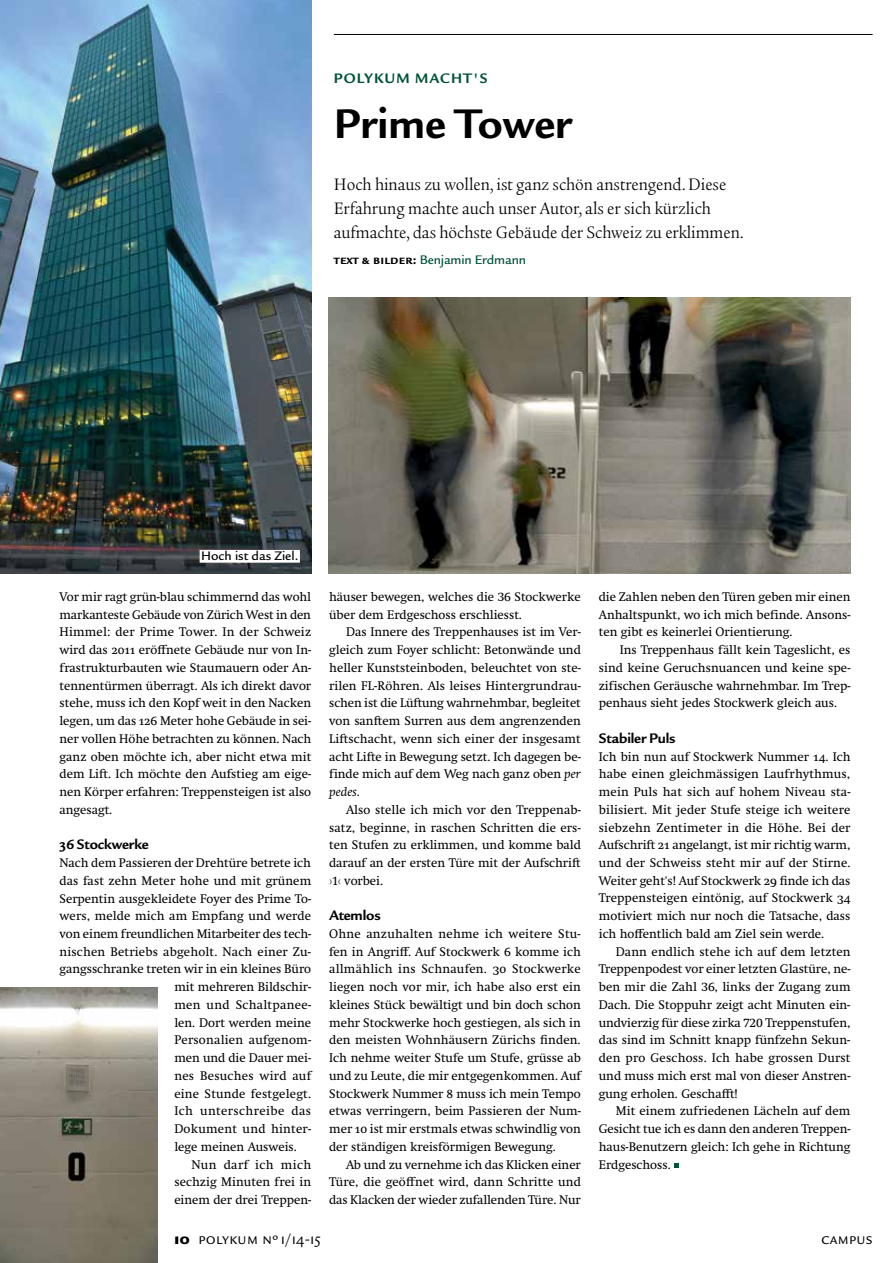
<style>
.page{position:relative;width:893px;height:1263px;background:#fff}
.page>*{position:absolute;margin:0;border:0;box-sizing:border-box;transform-origin:0 0}
.t1{font:700 45px "Legacy Sans ITC Std";color:#000}
.t2{font:condensed 18px/24px "Legacy Serif ITC Std";color:#000;scale:1.1 1}
.t3{font:16.5px "Legacy Sans ITC Std";letter-spacing:.02em;color:#000}
.t4{font:700 15px "Legacy Sans ITC Std";letter-spacing:-.01em;color:#000}
.t5{font:700 15px "Legacy Sans ITC Std";letter-spacing:.075em;color:#005238}
.t6{font:500 13.5px "Legacy Sans ITC Std";letter-spacing:-.01em;color:#005238}
.t7{font:500 13.5px "Legacy Sans ITC Std";color:#000}
.t8{font:12.75px/17.7px "Swift Neue LT Pro";color:#000;text-align:justify}
.t9{font:12.75px "Swift Neue LT Pro";letter-spacing:.02em;color:#000}
.t10{font:12.75px "Swift Neue LT Pro";letter-spacing:.035em;color:#000}
.t11{font:12.75px "Swift Neue LT Pro";letter-spacing:.025em;color:#000}
.s1{font-weight:700;color:#000}
.s2{font-style:italic}
.s3{font-weight:900}
</style>
<div class="page">
<svg style="left:674px;top:1163px;width:5px;height:4px"></svg>
<hr style="left:334px;top:34px;width:539px;height:1px;background:#000">
<img style="left:0;top:0;width:312px;height:573px">
<img style="left:329px;top:298px;width:521px;height:275px">
<img style="left:0;top:988px;width:157px;height:275px">
<div style="left:200px;top:550px;width:100px;height:13px;background:#fff"></div>
<p class="t5" style="left:334px;top:70px;width:154px">Polykum Macht 's</p>
<h1 class="t1" style="left:334px;top:98px;width:241px">Prime Tower</h1>
<h2 class="t2" style="left:334px;top:172px;width:374px">Hoch hinaus zu wollen, ist ganz schön anstrengend. Diese<br>Erfahrung machte auch unser Autor, als er sich kürzlich aufmachte, das höchste Gebäude der Schweiz zu erklimmen.</h2>
<p class="t6" style="left:334px;top:252px;width:194px"><span class="s1">Text &amp; Bilder:</span> Benjamin Erdmann</p>
<p class="t7" style="left:201px;top:548px;width:99px">Hoch ist das Ziel.</p>
<p class="t8" style="left:60px;top:588px;width:253px">Vor mir ragt grün-blau schimmernd das wohl markanteste Gebäude von Zürich West in den Himmel: der Prime Tower. In der Schweiz wird das 2011 eröffnete Gebäude nur von In&shy;frastrukturbauten wie Staumauern oder An&shy;tennentürmen überragt. Als ich direkt davor stehe, muss ich den Kopf weit in den Nacken legen, um das 126 Meter hohe Gebäude in sei&shy;ner vollen Höhe betrachten zu können. Nach ganz oben möchte ich, aber nicht etwa mit dem Lift. Ich möchte den Aufstieg am eige&shy;nen Körper erfahren: Treppensteigen ist also angesagt.</p>
<p class="t4" style="left:60px;top:836px;width:91px">36 Stockwerke</p>
<p class="t8" style="left:60px;top:854px;width:253px">Nach dem Passieren der Drehtüre betrete ich</p>
<p class="t8" style="left:60px;top:871px;width:253px">das fast zehn Meter hohe und mit grünem</p>
<p class="t8" style="left:60px;top:889px;width:253px">Serpentin ausgekleidete Foyer des Prime To-</p>
<p class="t8" style="left:60px;top:907px;width:253px">wers, melde mich am Empfang und werde</p>
<p class="t8" style="left:60px;top:925px;width:253px">von einem freundlichen Mitarbeiter des tech-</p>
<p class="t8" style="left:60px;top:942px;width:253px">nischen Betriebs abgeholt. Nach einer Zu-</p>
<p class="t8" style="left:60px;top:960px;width:253px">gangsschranke treten wir in ein kleines Büro</p>
<p class="t8" style="left:174px;top:978px;width:138px">mit mehreren Bildschir-</p>
<p class="t11" style="left:174px;top:997px;width:138px">men und Schaltpanee-</p>
<p class="t8" style="left:174px;top:1013px;width:138px">len. Dort werden meine</p>
<p class="t9" style="left:174px;top:1032px;width:138px">Personalien aufgenom-</p>
<p class="t8" style="left:174px;top:1049px;width:138px">men und die Dauer mei-</p>
<p class="t9" style="left:174px;top:1068px;width:138px">nes Besuches wird auf</p>
<p class="t9" style="left:174px;top:1086px;width:138px">eine Stunde festgelegt.</p>
<p class="t10" style="left:174px;top:1103px;width:138px">Ich unterschreibe das</p>
<p class="t9" style="left:174px;top:1121px;width:138px">Dokument und hinter-</p>
<p class="t8" style="left:174px;top:1137px;width:124px">lege meinen Ausweis.</p>
<p class="t10" style="left:191px;top:1157px;width:121px">Nun darf ich mich</p>
<p class="t8" style="left:174px;top:1173px;width:138px">sechzig Minuten frei in</p>
<p class="t8" style="left:174px;top:1191px;width:138px">einem der drei Treppen-</p>
<p class="t8" style="left:329px;top:588px;width:253px">häuser bewegen, welches die 36 Stockwerke über dem Erdgeschoss erschliesst.</p>
<p class="t8" style="left:329px;top:623px;width:253px;text-indent:17px">Das Innere des Treppenhauses ist im Ver&shy;gleich zum Foyer schlicht: Betonwände und heller Kunststeinboden, beleuchtet von ste&shy;rilen FL-Röhren. Als leises Hintergrundrau&shy;schen ist die Lüftung wahrnehmbar, begleitet von sanftem Surren aus dem angrenzenden Liftschacht, wenn sich einer der insgesamt acht Lifte in Bewegung setzt. Ich dagegen be&shy;finde mich auf dem Weg nach ganz oben <span class="s2">per pedes</span>.</p>
<p class="t8" style="left:329px;top:800px;width:253px;text-indent:17px">Also stelle ich mich vor den Treppenab&shy;satz, beginne, in raschen Schritten die ers&shy;ten Stufen zu erklimmen, und komme bald darauf an der ersten Türe mit der Aufschrift ›1‹ vorbei.</p>
<p class="t4" style="left:329px;top:907px;width:53px">Atemlos</p>
<p class="t8" style="left:329px;top:925px;width:253px">Ohne anzuhalten nehme ich weitere Stu&shy;fen in Angriff. Auf Stockwerk 6 komme ich allmählich ins Schnaufen. 30 Stockwerke liegen noch vor mir, ich habe also erst ein kleines Stück bewältigt und bin doch schon mehr Stockwerke hoch gestiegen, als sich in den meisten Wohnhäusern Zürichs finden.<br>Ich nehme weiter Stufe um Stufe, grüsse ab und zu Leute, die mir entgegenkommen. Auf Stockwerk Nummer 8 muss ich mein Tempo etwas verringern, beim Passieren der Num&shy;mer 10 ist mir erstmals etwas schwindlig von der ständigen kreisförmigen Bewegung.</p>
<p class="t8" style="left:329px;top:1155px;width:253px;text-indent:17px">Ab und zu vernehme ich das Klicken einer Türe, die geöffnet wird, dann Schritte und das Klacken der wieder zufallenden Türe. Nur</p>
<p class="t8" style="left:599px;top:588px;width:253px">die Zahlen neben den Türen geben mir einen Anhaltspunkt, wo ich mich befinde. Ansons&shy;ten gibt es keinerlei Orientierung.</p>
<p class="t8" style="left:599px;top:641px;width:253px;text-indent:21px">Ins Treppenhaus fällt kein Tageslicht, es sind keine Geruchsnuancen und keine spe&shy;zifischen Geräusche wahrnehmbar. Im Trep&shy;penhaus sieht jedes Stockwerk gleich aus.</p>
<p class="t4" style="left:599px;top:729px;width:78px">Stabiler Puls</p>
<p class="t8" style="left:599px;top:747px;width:253px">Ich bin nun auf Stockwerk Nummer 14. Ich habe einen gleichmässigen Laufrhythmus, mein Puls hat sich auf hohem Niveau sta&shy;bilisiert. Mit jeder Stufe steige ich weitere siebzehn Zentimeter in die Höhe. Bei der Aufschrift 21 angelangt, ist mir richtig warm, und der Schweiss steht mir auf der Stirne.<br>Weiter geht's! Auf Stockwerk 29 finde ich das Treppensteigen eintönig, auf Stockwerk 34 motiviert mich nur noch die Tatsache, dass ich hoffentlich bald am Ziel sein werde.</p>
<p class="t8" style="left:599px;top:942px;width:253px;text-indent:17px">Dann endlich stehe ich auf dem letzten Treppenpodest vor einer letzten Glastüre, ne&shy;ben mir die Zahl 36, links der Zugang zum Dach. Die Stoppuhr zeigt acht Minuten ein&shy;undvierzig für diese zirka 720 Treppenstufen, das sind im Schnitt knapp fünfzehn Sekun&shy;den pro Geschoss. Ich habe grossen Durst und muss mich erst mal von dieser Anstren&shy;gung erholen. Geschafft!</p>
<p class="t8" style="left:599px;top:1102px;width:253px;text-indent:17px">Mit einem zufriedenen Lächeln auf dem Gesicht tue ich es dann den anderen Treppen&shy;haus-Benutzern gleich: Ich gehe in Richtung Erdgeschoss.</p>
<p class="t3" style="left:174px;top:1229px;width:148px"><span class="s3">10</span> Polykum Nº1/14-15</p>
<p class="t3" style="left:821px;top:1229px;width:51px">Campus</p>
</div>
